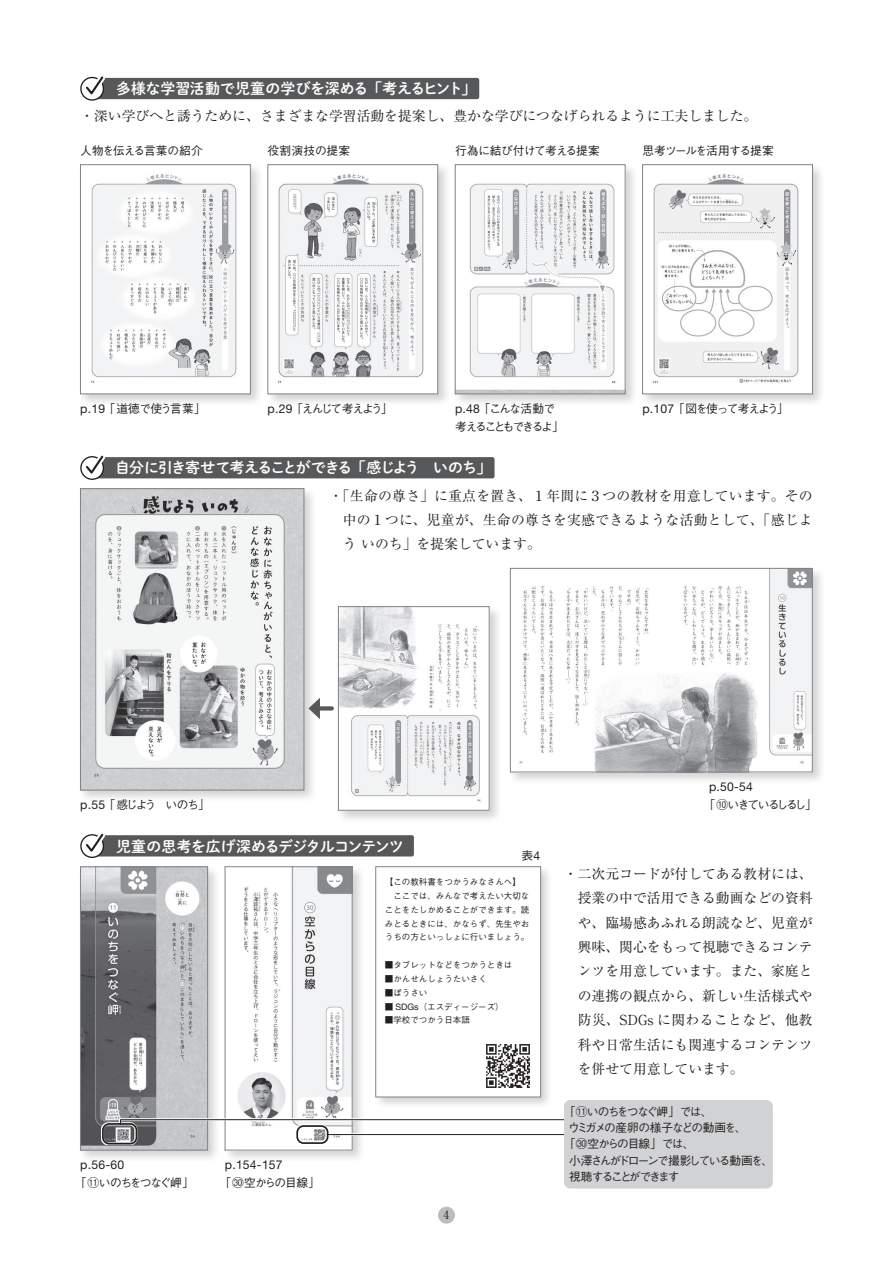
<style>
.page{position:relative;width:893px;height:1263px;background:#fff}
.page>*{position:absolute;margin:0;border:0;box-sizing:border-box;transform-origin:0 0}
.t1{font:14.85px "P Shuei M Go Std N B";letter-spacing:-.06em;color:#fff}
.t2{font:14.85px "P Shuei M Go Std N B";letter-spacing:-.01em;color:#fff}
.t3{font:14.85px "P Shuei M Go Std N B";letter-spacing:-.03em;color:#fff}
.t4{font:13.8px/24.5px "Ryumin Pr 6";color:#231f20;text-align:justify}
.t5{font:12.15px "Helvetica Neue LT Std";letter-spacing:.02em;color:#231f20}
.t6{font:500 11.7px "Gothic BBB Pr 6";letter-spacing:-.11em;color:#231f20}
.t7{font:500 11.7px "Gothic BBB Pr 6";letter-spacing:-.085em;color:#231f20}
.t8{font:500 11.7px "Gothic BBB Pr 6";letter-spacing:-.14em;color:#231f20}
.t9{font:500 11.7px "Gothic BBB Pr 6";letter-spacing:-.175em;color:#231f20}
.t10{font:500 11.7px "Gothic BBB Pr 6";letter-spacing:-.135em;color:#231f20}
.t11{font:500 11.7px "Gothic BBB Pr 6";letter-spacing:-.055em;color:#231f20}
.t12{font:500 11.7px "Gothic BBB Pr 6";letter-spacing:-.04em;color:#231f20}
.t13{font:500 11.7px "Gothic BBB Pr 6";letter-spacing:-.18em;color:#231f20}
.t14{font:500 11.7px "Gothic BBB Pr 6";letter-spacing:-.19em;color:#231f20}
.t15{font:500 11.7px "Gothic BBB Pr 6";letter-spacing:-.15em;color:#231f20}
.t16{font:500 11.7px "Gothic BBB Pr 6";letter-spacing:-.045em;color:#231f20}
.t17{font:500 11.7px "Gothic BBB Pr 6";letter-spacing:-.07em;color:#231f20}
.t18{font:500 11.7px "Gothic BBB Pr 6";letter-spacing:.02em;color:#231f20}
.t19{font:11.55px "Ryumin Pr 6";color:#231f20}
.t20{font:500 8.55px/13.8px "Gothic BBB Pr 6";color:#231f20}
.s1{font-family:"Helvetica Neue LT Std";font-weight:400;font-size:12.3px}
.s2{font-family:"Helvetica Neue LT Std";font-weight:400;font-size:12.15px}
.s3{font-size:12.3px}
.s4{font-family:"Helvetica Neue LT Std";font-weight:400;font-size:9px}
</style>
<div class="page">
<div style="left:266px;top:163px;width:185px;height:244px;background:#231f20;opacity:.2"></div>
<img style="left:270px;top:166px;width:166px;height:226px">
<div style="left:268px;top:164px;width:170px;height:230px;border:1px solid #808285"></div>
<div style="left:78px;top:486px;width:239px;height:317px;background:#231f20;opacity:.2"></div>
<img style="left:82px;top:490px;width:220px;height:298px">
<div style="left:80px;top:488px;width:224px;height:302px;border:1px solid #808285"></div>
<div style="left:78px;top:864px;width:143px;height:299px;background:#231f20;opacity:.2"></div>
<img style="left:82px;top:868px;width:124px;height:280px">
<div style="left:80px;top:866px;width:128px;height:284px;border:1px solid #808285"></div>
<div style="left:223px;top:864px;width:142px;height:299px;background:#231f20;opacity:.2"></div>
<img style="left:227px;top:868px;width:123px;height:280px">
<div style="left:225px;top:866px;width:127px;height:284px;border:1px solid #808285"></div>
<div style="left:640px;top:163px;width:186px;height:244px;background:#231f20;opacity:.2"></div>
<img style="left:644px;top:166px;width:167px;height:226px">
<div style="left:642px;top:164px;width:171px;height:230px;border:1px solid #808285"></div>
<div style="left:453px;top:163px;width:185px;height:244px;background:#231f20;opacity:.2"></div>
<img style="left:457px;top:166px;width:166px;height:226px">
<div style="left:455px;top:164px;width:170px;height:230px;border:1px solid #808285"></div>
<div style="left:78px;top:163px;width:185px;height:244px;background:#231f20;opacity:.2"></div>
<img style="left:82px;top:166px;width:167px;height:226px">
<div style="left:80px;top:164px;width:171px;height:230px;border:1px solid #808285"></div>
<div style="left:336px;top:604px;width:166px;height:220px;background:#231f20;opacity:.2"></div>
<img style="left:340px;top:608px;width:147px;height:200px">
<div style="left:338px;top:606px;width:151px;height:204px;border:1px solid #808285"></div>
<div style="left:508px;top:566px;width:318px;height:219px;background:#231f20;opacity:.2"></div>
<img style="left:512px;top:570px;width:298px;height:200px">
<div style="left:510px;top:568px;width:302px;height:204px;border:1px solid #808285"></div>
<div style="left:374px;top:864px;width:179px;height:245px;background:#231f20;opacity:.2"></div>
<div style="left:376px;top:866px;width:165px;height:231px;background:#fff;border:1px solid #808285"></div>
<img style="left:486px;top:1044px;width:44px;height:44px">
<div style="left:93px;top:78px;width:386px;height:21px;background:#57585a;border-radius:2px"></div>
<svg style="left:80px;top:76px;width:31px;height:25px"></svg>
<div style="left:93px;top:457px;width:402px;height:21px;background:#57585a;border-radius:2px"></div>
<svg style="left:80px;top:455px;width:31px;height:25px"></svg>
<div style="left:93px;top:835px;width:321px;height:21px;background:#57585a;border-radius:2px"></div>
<svg style="left:80px;top:833px;width:31px;height:25px"></svg>
<svg style="left:101px;top:1118px;width:463px;height:27px"></svg>
<div style="left:102px;top:1123px;width:35px;height:21px;border:2px solid #231f20;border-radius:6px"></div>
<svg style="left:120px;top:1119px;width:444px;height:6px"></svg>
<div style="left:564px;top:1100px;width:209px;height:88px;background:#d1d2d4;border-radius:6px"></div>
<svg style="left:320px;top:706px;width:12px;height:4px"></svg>
<svg style="left:308px;top:698px;width:12px;height:21px"></svg>
<div style="left:438px;top:1206px;width:17px;height:18px;background:#bcbdc0;border-radius:50%"></div>
<p class="t2" style="left:116px;top:78px;width:361px">多様な学習活動で児童の学びを深める「考えるヒント」</p>
<p class="t4" style="left:80px;top:103px;width:679px">・深い学びへと誘うために、さまざまな学習活動を提案し、豊かな学びにつなげられるように工夫しました。</p>
<p class="t16" style="left:80px;top:141px;width:124px">人物を伝える言葉の紹介</p>
<p class="t18" style="left:268px;top:141px;width:84px">役割演技の提案</p>
<p class="t12" style="left:455px;top:141px;width:146px">行為に結び付けて考える提案</p>
<p class="t7" style="left:642px;top:141px;width:133px">思考ツールを活用する提案</p>
<p class="t11" style="left:80px;top:399px;width:127px"><span class="s1">p.</span><span class="s2">19</span>「道徳で使う言葉」</p>
<p class="t9" style="left:268px;top:399px;width:127px"><span class="s1">p.</span><span class="s2">29</span>「えんじて考えよう」</p>
<p class="t6" style="left:455px;top:399px;width:102px"><span class="s1">p.</span><span class="s2">48</span>「こんな活動で</p>
<p class="t6" style="left:642px;top:399px;width:148px"><span class="s1">p.</span><span class="s2">107</span>「図を使って考えよう」</p>
<p class="t13" style="left:455px;top:417px;width:111px">考えることもできるよ」</p>
<p class="t1" style="left:115px;top:457px;width:378px">自分に引き寄せて考えることができる「感じよう　いのち」</p>
<p class="t6" style="left:80px;top:795px;width:131px"><span class="s1">p.</span><span class="s2">55</span>「感じよう　いのち」</p>
<p class="t4" style="left:343px;top:482px;width:471px;text-indent:-14px">・「生命の尊さ」に重点を置き、１年間に３つの教材を用意しています。その中の１つに、児童が、生命の尊さを実感できるような活動として、「感じよう いのち」を提案しています。</p>
<p class="t5" style="left:709px;top:779px;width:45px"><span class="s3">p.</span>50<span class="s3">-</span>54</p>
<p class="t15" style="left:704px;top:795px;width:115px">「⑩いきているしるし」</p>
<p class="t3" style="left:116px;top:835px;width:289px">児童の思考を広げ深めるデジタルコンテンツ</p>
<p class="t6" style="left:521px;top:846px;width:20px">表<span class="s2">4</span></p>
<p class="t5" style="left:80px;top:1157px;width:45px"><span class="s3">p.</span>56<span class="s3">-</span>60</p>
<p class="t6" style="left:75px;top:1173px;width:121px">「⑪いのちをつなぐ岬」</p>
<p class="t5" style="left:225px;top:1157px;width:59px"><span class="s3">p.</span>154<span class="s3">-</span>157</p>
<p class="t17" style="left:219px;top:1173px;width:102px">「㉚空からの目線」</p>
<p class="t20" style="left:385px;top:874px;width:146px">【この教科書をつかうみなさんへ】　ここでは、みんなで考えたい大切なことをたしかめることができます。読みとるときには、かならず、先生やおうちの方といっしょに行いましょう。</p>
<p class="t20" style="left:385px;top:957px;width:129px">■タブレットなどをつかうときは</p>
<p class="t20" style="left:385px;top:971px;width:104px">■かんせんしょうたいさく</p>
<p class="t20" style="left:385px;top:985px;width:44px">■ぼうさい</p>
<p class="t20" style="left:385px;top:999px;width:120px">■ <span class="s4">SDGs</span>（エスディージーズ）</p>
<p class="t20" style="left:385px;top:1013px;width:87px">■学校でつかう日本語</p>
<p class="t19" style="left:443px;top:1206px;width:7px">4</p>
<p class="t4" style="left:578px;top:860px;width:236px;text-indent:-14px">・二次元コードが付してある教材には、授業の中で活用できる動画などの資料や、臨場感あふれる朗読など、児童が興味、関心をもって視聴できるコンテンツを用意しています。また、家庭との連携の観点から、新しい生活様式や防災、SDGs に関わることなど、他教科や日常生活にも関連するコンテンツを併せて用意しています。</p>
<p class="t10" style="left:564px;top:1102px;width:150px">「⑪いのちをつなぐ岬」では、</p>
<p class="t7" style="left:568px;top:1118px;width:180px">ウミガメの産卵の様子などの動画を、</p>
<p class="t6" style="left:564px;top:1134px;width:132px">「㉚空からの目線」では、</p>
<p class="t8" style="left:569px;top:1151px;width:205px">小澤さんがドローンで撮影している動画を、</p>
<p class="t14" style="left:569px;top:1167px;width:112px">視聴することができます</p>
</div>
